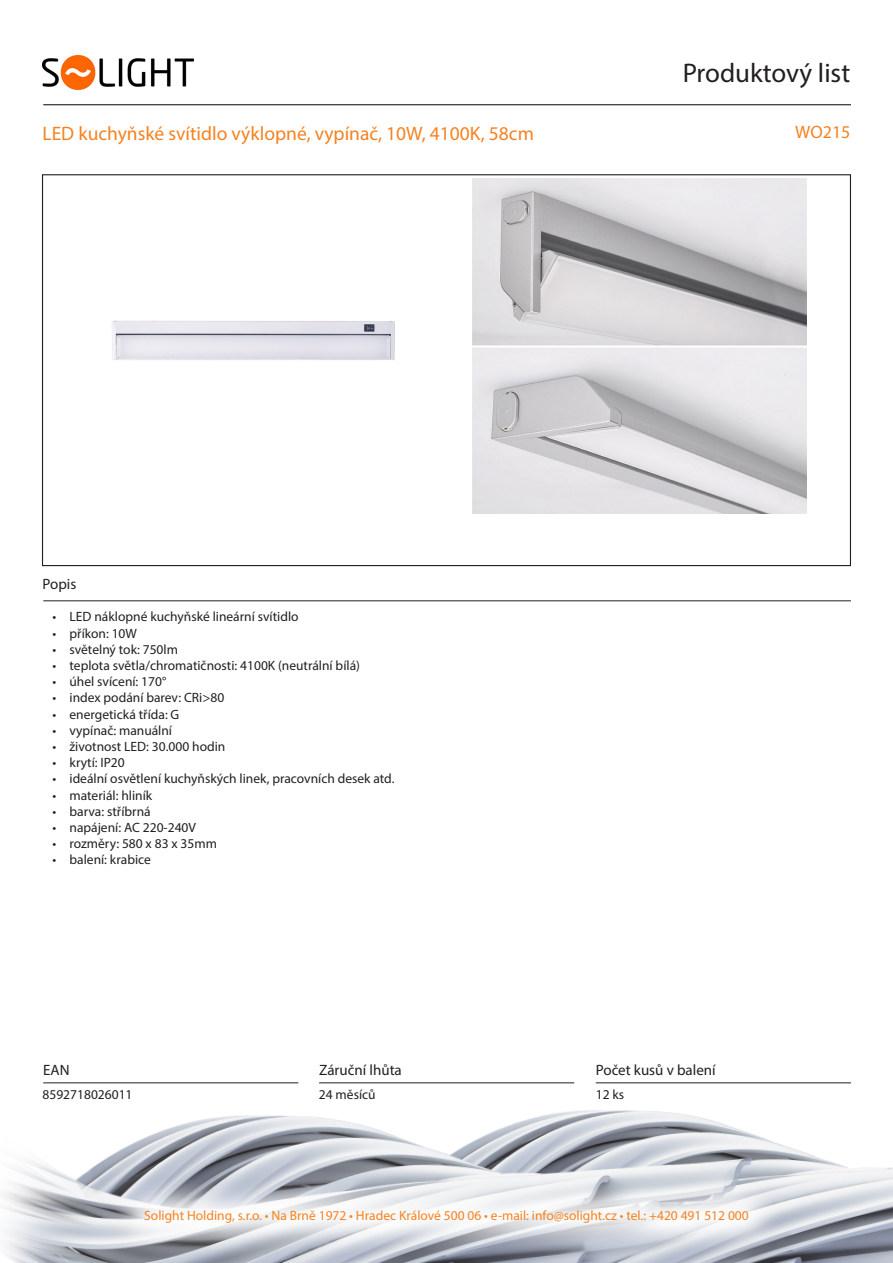
<style>
.page{position:relative;width:893px;height:1263px;background:#fff}
.page>*{position:absolute;margin:0;border:0;box-sizing:border-box;transform-origin:0 0}
.t1{font:27px "Myriad Pro";color:#231f20}
.t2{font:19.5px "Myriad Pro";color:#f58220}
.Kód_produktu{font:18px "Myriad Pro";color:#f58220}
.t3{font:15px "Myriad Pro";color:#231f20}
.t4{font:13.5px "Myriad Pro";color:#231f20}
.t5{font:13.5px "Myriad Pro";color:#f58220}
</style>
<div class="page">
<img style="left:3px;top:1082px;width:890px;height:181px">
<hr style="left:43px;top:104px;width:808px;height:1px;background:#231f20">
<hr style="left:43px;top:600px;width:808px;height:1px;background:#231f20">
<hr style="left:596px;top:1082px;width:255px;height:1px;background:#231f20">
<hr style="left:319px;top:1082px;width:255px;height:1px;background:#231f20">
<hr style="left:43px;top:1082px;width:255px;height:1px;background:#231f20">
<svg style="left:109px;top:1175px;width:674px;height:83px"></svg>
<img style="left:43px;top:55px;width:150px;height:34px">
<img style="left:111px;top:320px;width:284px;height:40px">
<img style="left:473px;top:179px;width:334px;height:334px">
<h1 class="t1" style="left:683px;top:56px;width:169px">Produktový list</h1>
<p class="t2" style="left:43px;top:121px;width:493px">LED kuchyňské svítidlo výklopné, vypínač, 10W, 4100K, 58cm</p>
<p class="Kód_produktu" style="left:795px;top:121px;width:57px">WO215</p>
<p class="t3" style="left:43px;top:575px;width:35px">Popis</p>
<p class="t4" style="left:53px;top:608px;width:248px">• LED náklopné kuchyňské lineární svítidlo</p>
<p class="t4" style="left:53px;top:625px;width:86px">• příkon: 10W</p>
<p class="t4" style="left:53px;top:641px;width:127px">• světelný tok: 750lm</p>
<p class="t4" style="left:53px;top:657px;width:309px">• teplota světla/chromatičnosti: 4100K (neutrální bílá)</p>
<p class="t4" style="left:53px;top:673px;width:115px">• úhel svícení: 170°</p>
<p class="t4" style="left:53px;top:689px;width:173px">• index podání barev: CRi&gt;80</p>
<p class="t4" style="left:53px;top:706px;width:128px">• energetická třída: G</p>
<p class="t4" style="left:53px;top:722px;width:121px">• vypínač: manuální</p>
<p class="t4" style="left:53px;top:738px;width:174px">• životnost LED: 30.000 hodin</p>
<p class="t4" style="left:53px;top:754px;width:74px">• krytí: IP20</p>
<p class="t4" style="left:53px;top:770px;width:344px">• ideální osvětlení kuchyňských linek, pracovních desek atd.</p>
<p class="t4" style="left:53px;top:787px;width:101px">• materiál: hliník</p>
<p class="t4" style="left:53px;top:803px;width:100px">• barva: stříbrná</p>
<p class="t4" style="left:53px;top:819px;width:145px">• napájení: AC 220-240V</p>
<p class="t4" style="left:53px;top:835px;width:166px">• rozměry: 580 x 83 x 35mm</p>
<p class="t4" style="left:53px;top:851px;width:100px">• balení: krabice</p>
<p class="t3" style="left:43px;top:1060px;width:28px">EAN</p>
<p class="t3" style="left:319px;top:1060px;width:84px">Záruční lhůta</p>
<p class="t3" style="left:596px;top:1060px;width:121px">Počet kusů v balení</p>
<p class="t4" style="left:43px;top:1086px;width:92px">8592718026011</p>
<p class="t4" style="left:319px;top:1086px;width:58px">24 měsíců</p>
<p class="t4" style="left:596px;top:1086px;width:30px">12 ks</p>
<p class="t5" style="left:144px;top:1207px;width:606px">Solight Holding, s.r.o. • Na Brně 1972 • Hradec Králové 500 06 • e-mail: info@solight.cz • tel.: +420 491 512 000</p>
</div>
